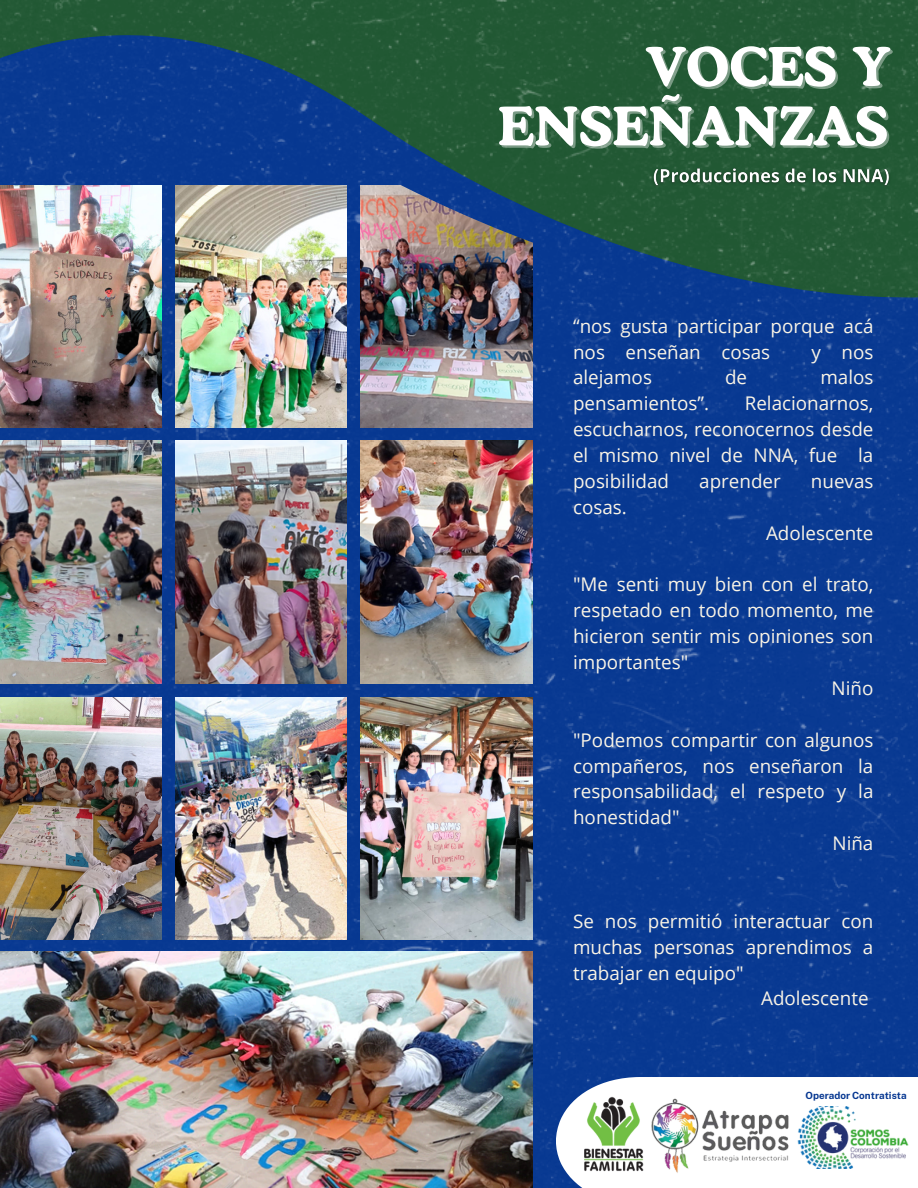
<style>
.page{position:relative;width:918px;height:1188px;background:#fff}
.page>*{position:absolute;margin:0;border:0;box-sizing:border-box;transform-origin:0 0}
.t1{font:700 53.25px "Cooper BT";color:#fff}
.t2{font:18.9px/25.8px "Open Sans";color:#faf4e6}
.t3{font:700 9.9px "Public Sans";color:#063791}
</style>
<div class="page">
<img style="left:0;top:0;width:918px;height:1188px">
<svg style="left:556px;top:1077px;width:362px;height:111px"></svg>
<img style="left:581px;top:1095px;width:214px;height:79px">
<img style="left:797px;top:1107px;width:112px;height:62px">
<img style="left:648px;top:162px;width:247px;height:29px">
<h1 class="t1" style="left:646px;top:33px;width:246px">VOCES Y</h1>
<p class="t1" style="left:498px;top:93px;width:392px">ENSEÑANZAS</p>
<h3 class="t2" style="left:573px;top:312px;width:302px">“nos gusta participar porque acá nos enseñan cosas</h3>
<h3 class="t2" style="left:811px;top:338px;width:64px">y nos</h3>
<h3 class="t2" style="left:573px;top:364px;width:80px">alejamos</h3>
<h3 class="t2" style="left:725px;top:364px;width:24px">de</h3>
<h3 class="t2" style="left:820px;top:364px;width:55px">malos</h3>
<h3 class="t2" style="left:573px;top:390px;width:138px">pensamientos”.</h3>
<h3 class="t2" style="left:573px;top:390px;width:302px;text-align:justify;text-indent:172px">Relacionarnos, escucharnos, reconocernos desde el mismo nivel de NNA, fue la posibilidad</h3>
<h3 class="t2" style="left:699px;top:468px;width:83px">aprender</h3>
<h3 class="t2" style="left:811px;top:468px;width:64px">nuevas</h3>
<h3 class="t2" style="left:573px;top:494px;width:55px">cosas.</h3>
<h3 class="t2" style="left:766px;top:519px;width:109px">Adolescente</h3>
<h3 class="t2" style="left:573px;top:571px;width:302px">"Me senti muy bien con el trato,</h3>
<h3 class="t2" style="left:573px;top:597px;width:302px">respetado en todo momento, me</h3>
<h3 class="t2" style="left:573px;top:623px;width:302px">hicieron sentir mis opiniones son</h3>
<h3 class="t2" style="left:573px;top:649px;width:117px">importantes"</h3>
<h3 class="t2" style="left:832px;top:675px;width:43px">Niño</h3>
<h3 class="t2" style="left:573px;top:726px;width:302px">"Podemos compartir con algunos</h3>
<h3 class="t2" style="left:573px;top:752px;width:302px">compañeros, nos enseñaron la</h3>
<h3 class="t2" style="left:573px;top:778px;width:302px">responsabilidad, el respeto y la</h3>
<h3 class="t2" style="left:573px;top:804px;width:108px">honestidad"</h3>
<h3 class="t2" style="left:832px;top:830px;width:42px">Niña</h3>
<p class="t2" style="left:573px;top:908px;width:302px">Se nos permitió interactuar con</p>
<p class="t2" style="left:573px;top:933px;width:302px">muchas personas aprendimos a</p>
<p class="t2" style="left:573px;top:959px;width:172px">trabajar en equipo"</p>
<p class="t2" style="left:761px;top:985px;width:109px">Adolescente</p>
<p class="t3" style="left:806px;top:1090px;width:103px">Operador Contratista</p>
</div>
